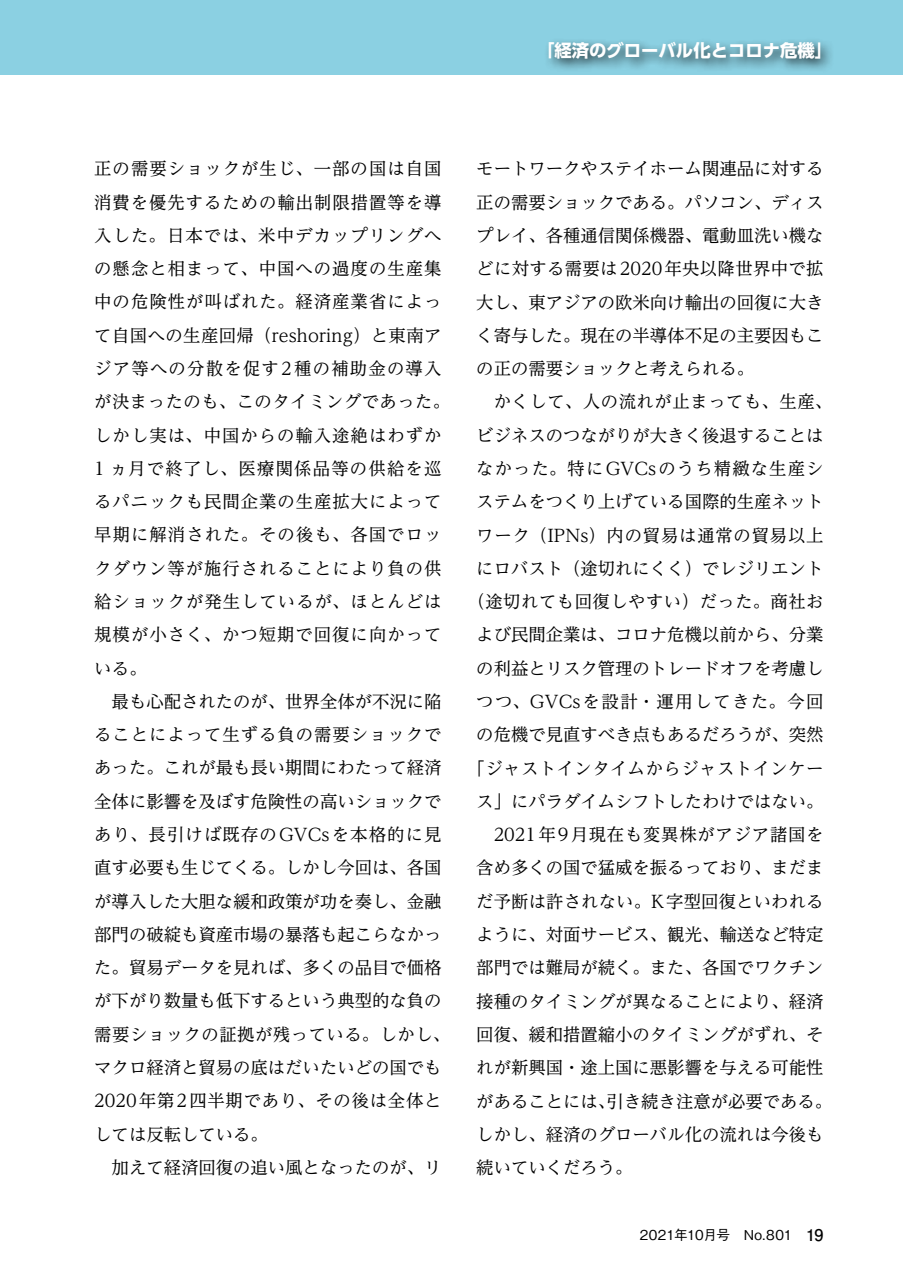
<style>
.page{position:relative;width:903px;height:1275px;background:#fff}
.page>*{position:absolute;margin:0;border:0;box-sizing:border-box;transform-origin:0 0}
.t1{font:17.32px/33.2px "UD Reimin Pr 6 N";color:#000}
.t2{font:17.32px/33.2px "UD Reimin Pr 6 N";letter-spacing:.06em;color:#000}
.t3{font:17.32px "UD Reimin Pr 6 N";letter-spacing:.045em;color:#000}
.t4{font:17.32px "UD Reimin Pr 6 N";letter-spacing:.065em;color:#000}
.t5{font:17.32px "UD Reimin Pr 6 N";letter-spacing:.03em;color:#000}
.t6{font:17.32px "UD Reimin Pr 6 N";letter-spacing:.09em;color:#000}
.t7{font:17.32px "UD Reimin Pr 6 N";letter-spacing:.025em;color:#000}
.t8{font:17.32px "UD Reimin Pr 6 N";letter-spacing:.035em;color:#000}
.t9{font:700 17.32px "UD Shin Go Pr 6 N";color:#fff}
.t10{font:500 13.65px "Gothic BBB Pr 6 N";letter-spacing:-.005em;color:#000}
.s1{font-family:"Futo Go B101 Pr 6 N";font-weight:700;font-size:16.1px}
</style>
<div class="page">
<div style="left:0;top:0;width:903px;height:74px;background:#8bd0e2"></div>
<div style="left:543px;top:37px;width:291px;height:35px;background:#000;opacity:.75"></div>
<p class="t9" style="left:537px;top:36px;width:297px">「経済のグローバル化とコロナ危機」</p>
<p class="t2" style="left:94px;top:152px;width:357px">正の需要ショックが生じ、一部の国は自国消費を優先するための輸出制限措置等を導入した。日本では、米中デカップリングへの懸念と相まって、中国への過度の生産集中の危険性が叫ばれた。経済産業省によって自国への生産回帰（reshoring）と東南アジア等への分散を促す2種の補助金の導入が決まったのも、このタイミングであった。しかし実は、中国からの輸入途絶はわずか<br>1 ヵ月で終了し、医療関係品等の供給を巡るパニックも民間企業の生産拡大によって早期に解消された。その後も、各国でロックダウン等が施行されることにより負の供給ショックが発生しているが、ほとんどは規模が小さく、かつ短期で回復に向かっている。</p>
<p class="t1" style="left:94px;top:684px;width:357px;text-indent:17px">最も心配されたのが、世界全体が不況に陥ることによって生ずる負の需要ショックであった。これが最も長い期間にわたって経済全体に影響を及ぼす危険性の高いショックであり、長引けば既存のGVCsを本格的に見直す必要も生じてくる。しかし今回は、各国が導入した大胆な緩和政策が功を奏し、金融部門の破綻も資産市場の暴落も起こらなかった。貿易データを見れば、多くの品目で価格が下がり数量も低下するという典型的な負の需要ショックの証拠が残っている。しかし、マクロ経済と貿易の底はだいたいどの国でも<br>2020年第2四半期であり、その後は全体としては反転している。</p>
<p class="t1" style="left:112px;top:1150px;width:331px">加えて経済回復の追い風となったのが、リ</p>
<p class="t1" style="left:476px;top:152px;width:349px;text-align:justify">モートワークやステイホーム関連品に対する正の需要ショックである。パソコン、ディスプレイ、各種通信関係機器、電動皿洗い機などに対する需要は2020年央以降世界中で拡大し、東アジアの欧米向け輸出の回復に大きく寄与した。現在の半導体不足の主要因もこの正の需要ショックと考えられる。</p>
<p class="t8" style="left:494px;top:388px;width:340px">かくして、人の流れが止まっても、生産、</p>
<p class="t1" style="left:476px;top:418px;width:349px">ビジネスのつながりが大きく後退することは</p>
<p class="t4" style="left:476px;top:454px;width:349px">なかった。特にGVCsのうち精緻な生産シ</p>
<p class="t1" style="left:476px;top:485px;width:349px">ステムをつくり上げている国際的生産ネット</p>
<p class="t3" style="left:476px;top:521px;width:349px">ワーク（IPNs）内の貿易は通常の貿易以上</p>
<p class="t1" style="left:476px;top:551px;width:349px">にロバスト（途切れにくく）でレジリエント</p>
<p class="t5" style="left:468px;top:587px;width:357px">（途切れても回復しやすい）だった。商社お</p>
<p class="t1" style="left:476px;top:618px;width:349px">よび民間企業は、コロナ危機以前から、分業</p>
<p class="t1" style="left:476px;top:651px;width:349px">の利益とリスク管理のトレードオフを考慮し</p>
<p class="t6" style="left:476px;top:687px;width:349px">つつ、GVCsを設計・運用してきた。今回</p>
<p class="t1" style="left:476px;top:718px;width:349px">の危機で見直すべき点もあるだろうが、突然</p>
<p class="t7" style="left:468px;top:754px;width:357px">「ジャストインタイムからジャストインケー</p>
<p class="t1" style="left:476px;top:784px;width:349px">ス」にパラダイムシフトしたわけではない。</p>
<p class="t3" style="left:494px;top:820px;width:331px">2021年9月現在も変異株がアジア諸国を</p>
<p class="t1" style="left:476px;top:851px;width:349px">含め多くの国で猛威を振るっており、まだま</p>
<p class="t1" style="left:476px;top:884px;width:349px">だ予断は許されない。K字型回復といわれる</p>
<p class="t1" style="left:476px;top:917px;width:349px">ように、対面サービス、観光、輸送など特定</p>
<p class="t1" style="left:476px;top:951px;width:349px">部門では難局が続く。また、各国でワクチン</p>
<p class="t1" style="left:476px;top:984px;width:349px">接種のタイミングが異なることにより、経済</p>
<p class="t1" style="left:476px;top:1017px;width:349px">回復、緩和措置縮小のタイミングがずれ、そ</p>
<p class="t1" style="left:476px;top:1050px;width:349px">れが新興国・途上国に悪影響を与える可能性</p>
<p class="t1" style="left:476px;top:1084px;width:357px">があることには、引き続き注意が必要である。</p>
<p class="t1" style="left:476px;top:1117px;width:349px">しかし、経済のグローバル化の流れは今後も</p>
<p class="t1" style="left:476px;top:1150px;width:158px">続いていくだろう。</p>
<p class="t10" style="left:640px;top:1224px;width:185px">2021年10月号　No.801　<span class="s1">19</span></p>
</div>
